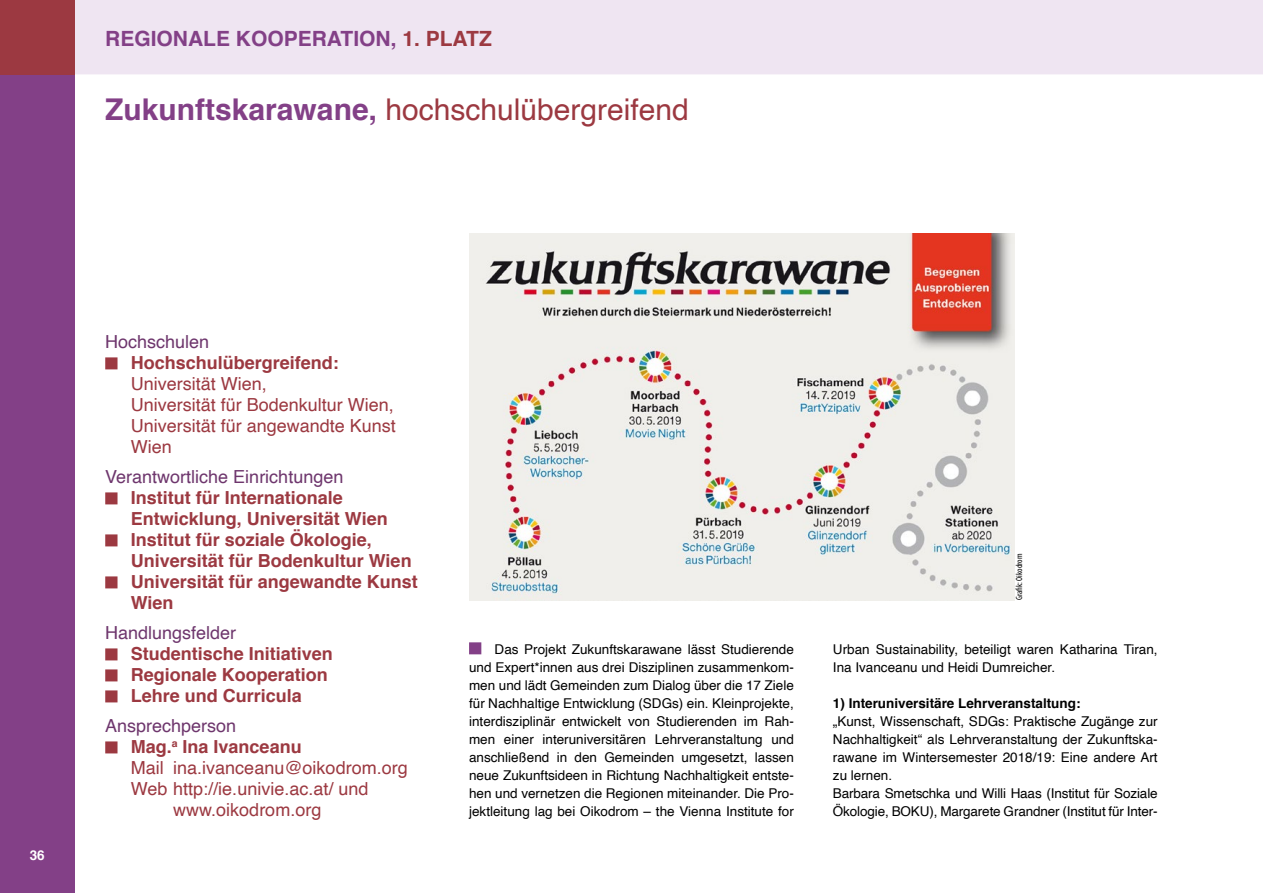
<style>
.page{position:relative;width:1263px;height:893px;background:#fff}
.page>*{position:absolute;margin:0;border:0;box-sizing:border-box;transform-origin:0 0}
.H3_Titel_1{font:30px "Helvetica";color:#9c3941}
.H2_Kopf_1{font:700 21px "Helvetica";color:#834087}
.Laureaten_p_Laureat_1{font:700 18px/21px "Helvetica";color:#9c3941}
.Laureaten_p_Laureat_Kontakt_1{font:18px/21px "Helvetica";color:#9c3941}
.Laureaten_H4_Laureaten{font:18px "Helvetica";color:#6e366d}
.p_Body_Initiale{font:13.5px/18px "Helvetica";color:#000;text-align:justify}
.p_Body{font:13.5px/18px "Helvetica";letter-spacing:-.01em;color:#000;text-align:justify}
.H4_Body{font:700 13.5px "Helvetica";color:#000}
.t1{font:700 13.5px "Helvetica";color:#fff}
.t2{font:condensed 9px "Myriad Pro";color:#000}
.s1{color:#9c3941}
.s2{font-weight:700;color:#834087}
</style>
<div class="page">
<div style="left:74px;top:0;width:1189px;height:74px;background:#efe5f2"></div>
<div style="left:0;top:74px;width:74px;height:819px;background:#834087"></div>
<div style="left:0;top:0;width:74px;height:74px;background:#9c3941"></div>
<div style="left:105px;top:357px;width:13px;height:12px;background:#9c3941"></div>
<div style="left:105px;top:492px;width:13px;height:12px;background:#9c3941"></div>
<div style="left:105px;top:534px;width:13px;height:12px;background:#9c3941"></div>
<div style="left:105px;top:576px;width:13px;height:12px;background:#9c3941"></div>
<div style="left:105px;top:648px;width:13px;height:12px;background:#9c3941"></div>
<div style="left:105px;top:669px;width:13px;height:12px;background:#9c3941"></div>
<div style="left:105px;top:690px;width:13px;height:12px;background:#9c3941"></div>
<div style="left:105px;top:741px;width:13px;height:12px;background:#9c3941"></div>
<div style="left:469px;top:642px;width:12px;height:12px;background:#834087"></div>
<img style="left:469px;top:234px;width:545px;height:366px">
<h2 class="H2_Kopf_1" style="left:105px;top:21px;width:388px">REGIONALE KOOPERATION, <span class="s1">1. PLATZ</span></h2>
<h3 class="H3_Titel_1" style="left:105px;top:86px;width:585px"><span class="s2">Zukunftskarawane,</span> hochschulübergreifend</h3>
<p class="t1" style="left:30px;top:844px;width:17px">36</p>
<h4 class="Laureaten_H4_Laureaten" style="left:105px;top:328px;width:106px">Hochschulen</h4>
<p class="Laureaten_p_Laureat_1" style="left:131px;top:353px;width:210px">Hochschulübergreifend:</p>
<p class="Laureaten_p_Laureat_Kontakt_1" style="left:131px;top:374px;width:138px">Universität Wien,</p>
<p class="Laureaten_p_Laureat_Kontakt_1" style="left:131px;top:395px;width:265px">Universität für Bodenkultur Wien,</p>
<p class="Laureaten_p_Laureat_Kontakt_1" style="left:131px;top:416px;width:267px">Universität für angewandte Kunst<br>Wien</p>
<h4 class="Laureaten_H4_Laureaten" style="left:105px;top:463px;width:240px">Verantwortliche Einrichtungen</h4>
<p class="Laureaten_p_Laureat_1" style="left:131px;top:488px;width:258px">Institut für Internationale<br>Entwicklung, Universität Wien</p>
<p class="Laureaten_p_Laureat_1" style="left:131px;top:530px;width:282px">Institut für soziale Ökologie,<br>Universität für Bodenkultur Wien</p>
<p class="Laureaten_p_Laureat_1" style="left:131px;top:572px;width:289px">Universität für angewandte Kunst<br>Wien</p>
<h4 class="Laureaten_H4_Laureaten" style="left:105px;top:619px;width:133px">Handlungsfelder</h4>
<p class="Laureaten_p_Laureat_1" style="left:131px;top:644px;width:204px">Studentische Initiativen</p>
<p class="Laureaten_p_Laureat_1" style="left:131px;top:665px;width:199px">Regionale Kooperation</p>
<p class="Laureaten_p_Laureat_1" style="left:131px;top:686px;width:173px">Lehre und Curricula</p>
<h4 class="Laureaten_H4_Laureaten" style="left:105px;top:712px;width:133px">Ansprechperson</h4>
<p class="Laureaten_p_Laureat_1" style="left:131px;top:737px;width:172px">Mag.<sup>a</sup> Ina Ivanceanu</p>
<p class="Laureaten_p_Laureat_Kontakt_1" style="left:131px;top:758px;width:278px">Mail ina.ivanceanu@oikodrom.org</p>
<p class="Laureaten_p_Laureat_Kontakt_1" style="left:131px;top:779px;width:239px;text-align:center">Web http://ie.univie.ac.at/ und www.oikodrom.org</p>
<p class="t2" style="left:1013px;top:600px;width:48px;rotate:-90deg">Grafik: Oikodrom</p>
<p class="p_Body_Initiale" style="left:469px;top:641px;width:326px;text-indent:26px">Das Projekt Zukunftskarawane lässt Studierende und Expert*innen aus drei Disziplinen zusammenkom&shy;men und lädt Gemeinden zum Dialog über die 17 Ziele für Nachhaltige Entwicklung (SDGs) ein. Kleinprojekte, interdisziplinär entwickelt von Studierenden im Rah&shy;men einer interuniversitären Lehrveranstaltung und anschließend in den Gemeinden umgesetzt, lassen neue Zukunftsideen in Richtung Nachhaltigkeit entste&shy;hen und vernetzen die Regionen miteinander. Die Pro&shy;jektleitung lag bei Oikodrom – the Vienna Institute for</p>
<p class="p_Body_Initiale" style="left:833px;top:641px;width:326px">Urban Sustainability, beteiligt waren Katharina Tiran,<br>Ina Ivanceanu und Heidi Dumreicher.</p>
<h4 class="H4_Body" style="left:833px;top:693px;width:249px">1) Interuniversitäre Lehrveranstaltung:</h4>
<p class="p_Body" style="left:833px;top:713px;width:326px">„Kunst, Wissenschaft, SDGs: Praktische Zugänge zur Nachhaltigkeit“ als Lehrveranstaltung der Zukunftska&shy;rawane im Wintersemester 2018/19: Eine andere Art zu lernen.</p>
<p class="p_Body" style="left:833px;top:785px;width:326px">Barbara Smetschka und Willi Haas (Institut für Soziale<br>Ökologie, BOKU), Margarete Grandner (Institut für Inter-</p>
</div>
